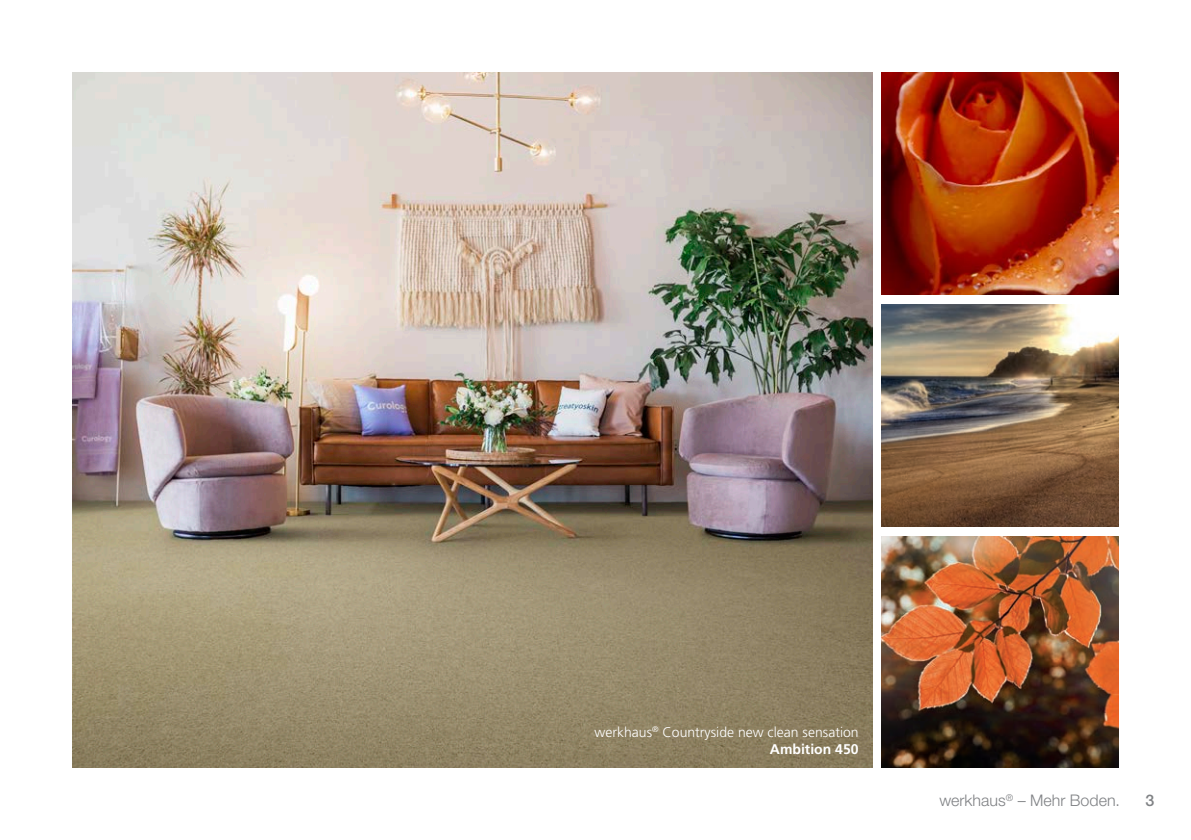
<style>
.page{position:relative;width:1191px;height:840px;background:#fff}
.page>*{position:absolute;margin:0;border:0;box-sizing:border-box;transform-origin:0 0}
.t1{font:300 16px "Helvetica Neue LT Std";color:#808285}
.t2{font:500 16px "Helvetica Neue LT Std";color:#808285}
.t3{font:300 14px/16.8px "Frutiger";color:#fff;text-align:right}
.s1{font-weight:700}
</style>
<div class="page">
<img style="left:881px;top:72px;width:237px;height:223px">
<img style="left:881px;top:304px;width:237px;height:222px">
<img style="left:881px;top:536px;width:237px;height:231px">
<img style="left:72px;top:72px;width:800px;height:695px">
<p class="t3" style="left:594px;top:723px;width:266px">werkhaus<sup>®</sup> Countryside new clean sensation<br><span class="s1">Ambition 450</span></p>
<p class="t1" style="left:939px;top:790px;width:182px">werkhaus<sup>®</sup> – Mehr Boden.</p>
<p class="t2" style="left:1145px;top:790px;width:10px">3</p>
</div>
